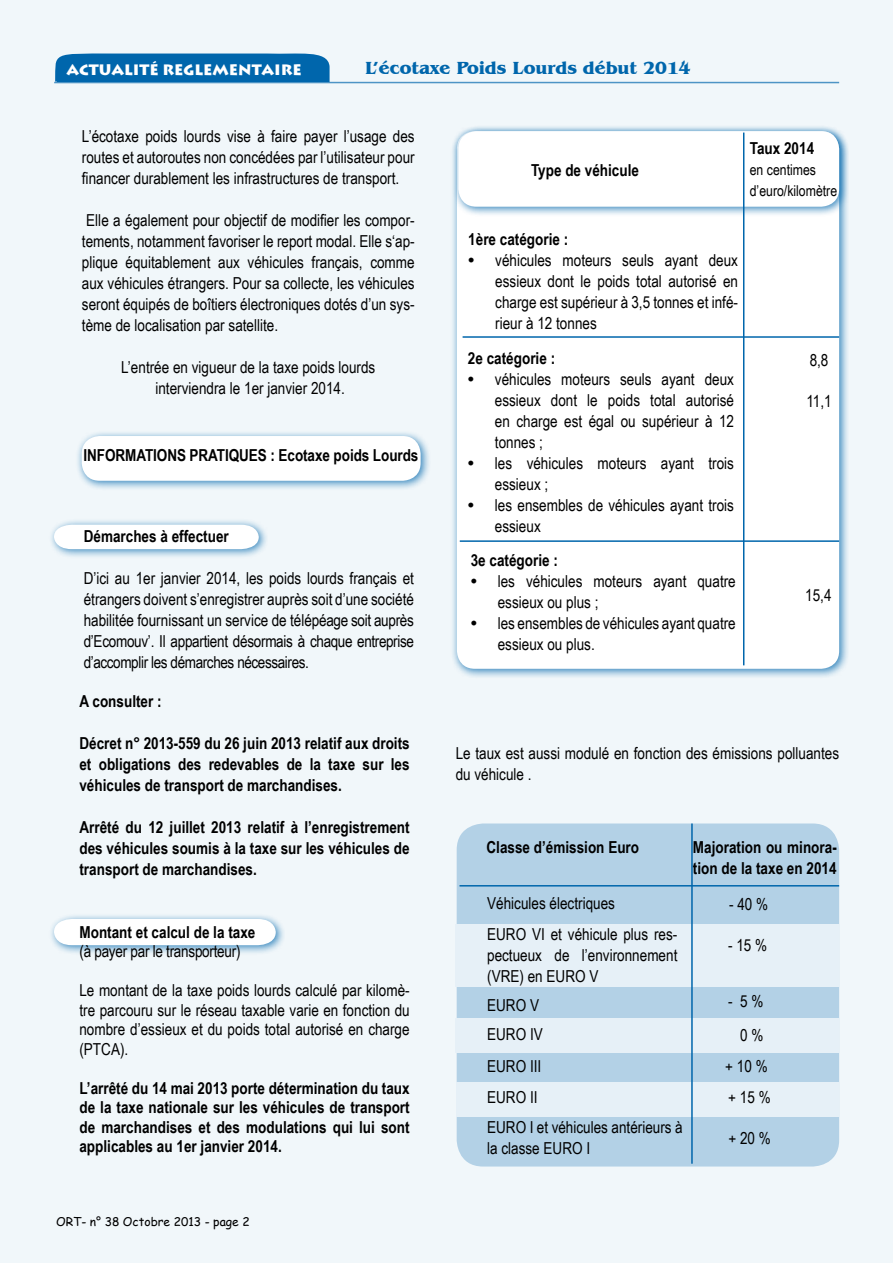
<style>
.page{position:relative;width:893px;height:1263px;background:#fff}
.page>*{position:absolute;margin:0;border:0;box-sizing:border-box;transform-origin:0 0}
.t1{font:700 18px "Benguiat IT Cby BT";color:#0066ac}
.t2{font:16.5px/21px "Arial Narrow";color:#000}
.t3{font:700 16.5px/21px "Arial Narrow";color:#000;text-align:justify}
.t4{font:15px/21px "Arial Narrow";color:#000}
.t5{font:700 15px "Lithograph";color:#fff}
.t6{font:12px "Comic Sans MS";color:#000}
.s1{font-family:"Times";font-size:18px}
</style>
<div class="page">
<div style="left:846px;top:0;width:47px;height:1263px;background:#f1f7fa"></div>
<div style="left:75px;top:430px;width:356px;height:61px;background:#0066ac;opacity:.75"></div>
<div style="left:82px;top:436px;width:339px;height:45px;background:#fff;border-radius:18px"></div>
<div style="left:48px;top:518px;width:220px;height:41px;background:#0066ac;opacity:.75"></div>
<svg style="left:54px;top:525px;width:205px;height:24px"></svg>
<div style="left:48px;top:913px;width:237px;height:42px;background:#0066ac;opacity:.75"></div>
<svg style="left:54px;top:919px;width:222px;height:26px"></svg>
<div style="left:457px;top:823px;width:382px;height:343px;background:#b3d1e6;border-radius:27px"></div>
<div style="left:455px;top:924px;width:384px;height:62px;background:#e6f0f7"></div>
<div style="left:455px;top:1018px;width:384px;height:34px;background:#e6f0f7"></div>
<div style="left:457px;top:1082px;width:382px;height:35px;background:#e6f0f7"></div>
<hr style="left:54px;top:82px;width:785px;height:1px;background:#4d94c5">
<svg style="left:51px;top:51px;width:280px;height:33px;background:#217ab6"></svg>
<div style="left:451px;top:125px;width:398px;height:554px;background:#0066ac;opacity:.75"></div>
<div style="left:457px;top:131px;width:382px;height:538px;background:#fff;border-radius:18px"></div>
<div style="left:452px;top:125px;width:397px;height:92px;background:#0066ac;opacity:.75"></div>
<div style="left:458px;top:131px;width:381px;height:76px;background:#fff;border-radius:18px"></div>
<hr style="left:743px;top:133px;width:1px;height:532px;background:#0066ac">
<hr style="left:463px;top:336px;width:376px;height:2px;background:#0066ac">
<hr style="left:460px;top:540px;width:379px;height:2px;background:#0066ac">
<hr style="left:691px;top:823px;width:2px;height:341px;background:#0066ac">
<hr style="left:459px;top:885px;width:380px;height:1px;background:#0066ac">
<p class="t5" style="left:66px;top:60px;width:237px">ACTUALITÉ REGLEMENTAIRE</p>
<p class="t1" style="left:365px;top:57px;width:327px">L’écotaxe Poids Lourds début 2014</p>
<p class="t2" style="left:82px;top:125px;width:334px;text-align:justify">L’écotaxe poids lourds vise à faire payer l’usage des routes et autoroutes non concédées par l’utilisateur pour financer durablement les infrastructures de transport.</p>
<p class="t2" style="left:82px;top:209px;width:334px;text-align:justify">Elle a également pour objectif de modifier les compor&shy;tements, notamment favoriser le report modal. Elle s‘ap&shy;plique équitablement aux véhicules français, comme aux véhicules étrangers. Pour sa collecte, les véhicules seront équipés de boîtiers électroniques dotés d’un sys&shy;tème de localisation par satellite.</p>
<p class="t2" style="left:121px;top:356px;width:256px;text-align:center">L’entrée en vigueur de la taxe poids lourds interviendra le 1er janvier 2014.</p>
<p class="t3" style="left:83px;top:444px;width:336px">INFORMATIONS PRATIQUES : Ecotaxe poids Lourds</p>
<p class="t3" style="left:84px;top:525px;width:147px">Démarches à effectuer</p>
<p class="t2" style="left:84px;top:567px;width:332px;text-align:justify">D’ici au 1er janvier 2014, les poids lourds français et étrangers doivent s’enregistrer auprès soit d’une société habilitée fournissant un service de télépéage soit auprès d’Ecomouv’. Il appartient désormais à chaque entreprise d’accomplir les démarches nécessaires.</p>
<p class="t3" style="left:79px;top:690px;width:84px">A consulter :</p>
<p class="t3" style="left:79px;top:732px;width:332px">Décret n° 2013-559 du 26 juin 2013 relatif aux droits et obligations des redevables de la taxe sur les véhicules de transport de marchandises.</p>
<p class="t3" style="left:79px;top:816px;width:332px">Arrêté du 12 juillet 2013 relatif à l’enregistrement des véhicules soumis à la taxe sur les véhicules de transport de marchandises.</p>
<p class="t3" style="left:79px;top:921px;width:177px">Montant et calcul de la taxe</p>
<p class="t2" style="left:79px;top:940px;width:163px">(à payer par le transporteur)</p>
<p class="t2" style="left:79px;top:980px;width:332px;line-height:19.5px;text-align:justify">Le montant de la taxe poids lourds calculé par kilomè&shy;tre parcouru sur le réseau taxable varie en fonction du nombre d’essieux et du poids total autorisé en charge (PTCA).</p>
<p class="t3" style="left:79px;top:1077px;width:332px;line-height:19.5px">L’arrêté du 14 mai 2013 porte détermination du taux de la taxe nationale sur les véhicules de transport de marchandises et des modulations qui lui sont applicables au 1er janvier 2014.</p>
<p class="t6" style="left:56px;top:1212px;width:195px">ORT- n° 38 Octobre 2013 - page 2</p>
<p class="t3" style="left:531px;top:159px;width:110px">Type de véhicule</p>
<p class="t3" style="left:750px;top:136px;width:66px">Taux 2014</p>
<p class="t4" style="left:750px;top:158px;width:89px">en centimes d’euro/kilomètre</p>
<p class="t3" style="left:468px;top:228px;width:102px">1ère catégorie :</p>
<p class="t2" style="left:495px;top:249px;width:244px;text-align:justify;text-indent:-27px"><span class="s1">•</span> véhicules moteurs seuls ayant deux essieux dont le poids total autorisé en charge est supérieur à 3,5 tonnes et infé&shy;rieur à 12 tonnes</p>
<p class="t3" style="left:468px;top:346px;width:89px">2e catégorie :</p>
<p class="t2" style="left:810px;top:349px;width:20px">8,8</p>
<p class="t2" style="left:495px;top:368px;width:241px;text-align:justify;text-indent:-27px"><span class="s1">•</span> véhicules moteurs seuls ayant deux essieux dont le poids total autorisé en charge est égal ou supérieur à 12 tonnes ;</p>
<p class="t2" style="left:495px;top:452px;width:241px;text-indent:-27px"><span class="s1">•</span> les véhicules moteurs ayant trois essieux ;</p>
<p class="t2" style="left:495px;top:494px;width:241px;text-indent:-27px"><span class="s1">•</span> les ensembles de véhicules ayant trois essieux</p>
<p class="t2" style="left:806px;top:390px;width:27px">11,1</p>
<p class="t3" style="left:471px;top:549px;width:89px">3e catégorie :</p>
<p class="t2" style="left:498px;top:570px;width:240px;text-indent:-27px"><span class="s1">•</span> les véhicules moteurs ayant quatre essieux ou plus ;</p>
<p class="t2" style="left:498px;top:612px;width:240px;text-indent:-27px"><span class="s1">•</span> les ensembles de véhicules ayant quatre essieux ou plus.</p>
<p class="t2" style="left:805px;top:584px;width:28px">15,4</p>
<p class="t2" style="left:456px;top:742px;width:385px">Le taux est aussi modulé en fonction des émissions polluantes du véhicule .</p>
<p class="t3" style="left:486px;top:836px;width:154px">Classe d’émission Euro</p>
<p class="t3" style="left:693px;top:836px;width:145px">Majoration ou minora&shy;tion de la taxe en 2014</p>
<p class="t2" style="left:729px;top:893px;width:41px">- 40 %</p>
<p class="t2" style="left:728px;top:934px;width:41px">- 15 %</p>
<p class="t2" style="left:487px;top:887px;width:192px;line-height:30.5px">Véhicules électriques<br>EURO VI et véhicule plus res-</p>
<p class="t2" style="left:487px;top:944px;width:192px">pectueux de l’environnement (VRE) en EURO V</p>
<p class="t2" style="left:487px;top:989px;width:57px;line-height:29.7px">EURO V<br>EURO IV</p>
<p class="t2" style="left:487px;top:1050px;width:197px;line-height:30.5px">EURO III<br>EURO II<br>EURO I et véhicules antérieurs à</p>
<p class="t2" style="left:487px;top:1136px;width:105px">la classe EURO I</p>
<p class="t2" style="left:728px;top:983px;width:37px;line-height:34px;text-align:right">- 5 %<br>0 %</p>
<p class="t2" style="left:725px;top:1050px;width:47px;line-height:31.5px">+ 10 % + 15 %</p>
<p class="t2" style="left:728px;top:1127px;width:44px">+ 20 %</p>
</div>
